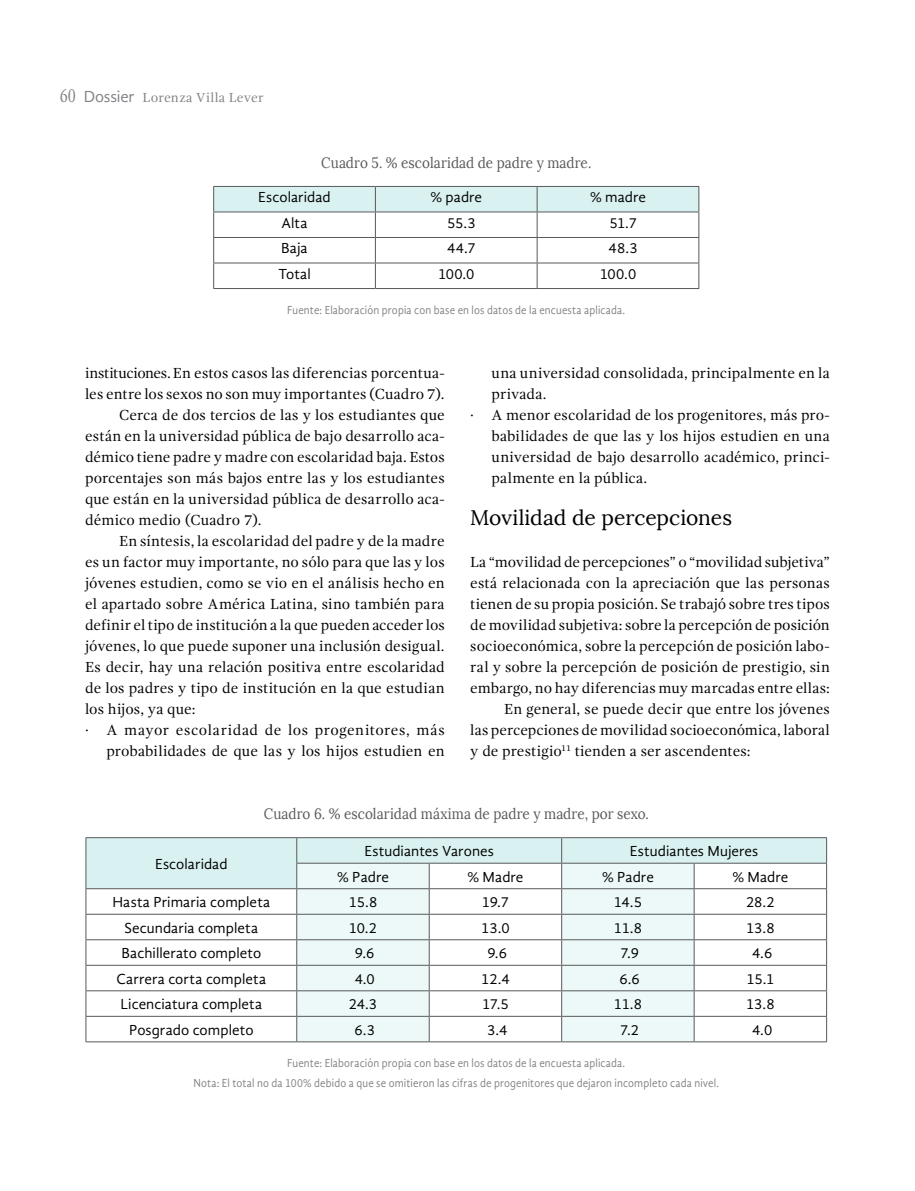
<style>
.page{position:relative;width:915px;height:1191px;background:#fff}
.page>*{position:absolute;margin:0;border:0;box-sizing:border-box;transform-origin:0 0}
.t1{font:21px "Lora";letter-spacing:-.005em;color:#000}
.t2{font:16.5px "Gandhi Sans";letter-spacing:-.01em;color:#808285}
.t3{font:15px "Gandhi Serif";letter-spacing:.005em;color:#000}
.t4{font:15px "Gandhi Sans";letter-spacing:.005em;color:#000}
.t5{font:15px "Lora";letter-spacing:.01em;color:#58595b;scale:.9 1}
.t6{font:15px "Gandhi Serif";letter-spacing:.03em;color:#000}
.t7{font:13.5px "Gandhi Serif";letter-spacing:.015em;color:#808285}
.t8{font:12px/19.2px "Gandhi Sans";letter-spacing:.015em;color:#808285;text-align:center;scale:.9 1}
.s1{font-family:"Gandhi Serif";font-size:19.5px}
</style>
<div class="page">
<svg style="left:85px;top:837px;width:742px;height:204px"></svg>
<hr style="left:85px;top:1041px;width:211px;height:1px;background:#58595b">
<hr style="left:296px;top:1041px;width:133px;height:1px;background:#58595b">
<hr style="left:429px;top:1041px;width:132px;height:1px;background:#58595b">
<hr style="left:561px;top:1041px;width:133px;height:1px;background:#58595b">
<hr style="left:694px;top:1041px;width:132px;height:1px;background:#58595b">
<svg style="left:213px;top:186px;width:486px;height:102px"></svg>
<hr style="left:213px;top:288px;width:162px;height:1px;background:#58595b">
<hr style="left:375px;top:288px;width:162px;height:1px;background:#58595b">
<hr style="left:537px;top:288px;width:162px;height:1px;background:#58595b">
<p class="t2" style="left:60px;top:87px;width:76px"><span class="s1">60</span> Dossier</p>
<p class="t7" style="left:142px;top:90px;width:123px">Lorenza Villa Lever</p>
<p class="t5" style="left:321px;top:154px;width:301px">Cuadro 5. % escolaridad de padre y madre.</p>
<p class="t4" style="left:258px;top:189px;width:74px">Escolaridad</p>
<p class="t4" style="left:430px;top:189px;width:53px">% padre</p>
<p class="t4" style="left:589px;top:189px;width:57px">% madre</p>
<p class="t4" style="left:281px;top:214px;width:28px">Alta</p>
<p class="t4" style="left:447px;top:214px;width:30px">55.3</p>
<p class="t4" style="left:609px;top:214px;width:29px">51.7</p>
<p class="t4" style="left:281px;top:240px;width:28px">Baja</p>
<p class="t4" style="left:447px;top:240px;width:30px">44.7</p>
<p class="t4" style="left:608px;top:240px;width:31px">48.3</p>
<p class="t4" style="left:278px;top:265px;width:34px">Total</p>
<p class="t4" style="left:438px;top:265px;width:38px">100.0</p>
<p class="t4" style="left:599px;top:265px;width:38px">100.0</p>
<p class="t8" style="left:287px;top:300px;width:377px">Fuente: Elaboración propia con base en los datos de la encuesta aplicada.</p>
<p class="t3" style="left:85px;top:365px;width:361px">instituciones. En estos casos las diferencias porcentua-</p>
<p class="t3" style="left:85px;top:386px;width:361px">les entre los sexos no son muy importantes (Cuadro 7).</p>
<p class="t3" style="left:119px;top:407px;width:327px">Cerca de dos tercios de las y los estudiantes que</p>
<p class="t3" style="left:85px;top:428px;width:361px">están en la universidad pública de bajo desarrollo aca-</p>
<p class="t3" style="left:85px;top:449px;width:361px">démico tiene padre y madre con escolaridad baja. Estos</p>
<p class="t3" style="left:85px;top:470px;width:361px">porcentajes son más bajos entre las y los estudiantes</p>
<p class="t3" style="left:85px;top:491px;width:361px">que están en la universidad pública de desarrollo aca-</p>
<p class="t3" style="left:85px;top:512px;width:178px">démico medio (Cuadro 7).</p>
<p class="t3" style="left:119px;top:533px;width:327px">En síntesis, la escolaridad del padre y de la madre</p>
<p class="t3" style="left:85px;top:554px;width:361px">es un factor muy importante, no sólo para que las y los</p>
<p class="t3" style="left:85px;top:575px;width:361px">jóvenes estudien, como se vio en el análisis hecho en</p>
<p class="t3" style="left:85px;top:596px;width:361px">el apartado sobre América Latina, sino también para</p>
<p class="t3" style="left:85px;top:617px;width:361px">definir el tipo de institución a la que pueden acceder los</p>
<p class="t3" style="left:85px;top:638px;width:361px">jóvenes, lo que puede suponer una inclusión desigual.</p>
<p class="t3" style="left:85px;top:659px;width:361px">Es decir, hay una relación positiva entre escolaridad</p>
<p class="t3" style="left:85px;top:680px;width:361px">de los padres y tipo de institución en la que estudian</p>
<p class="t3" style="left:85px;top:701px;width:112px">los hijos, ya que:</p>
<p class="t6" style="left:85px;top:722px;width:361px">· A mayor escolaridad de los progenitores, más</p>
<p class="t3" style="left:106px;top:743px;width:339px">probabilidades de que las y los hijos estudien en</p>
<p class="t3" style="left:491px;top:365px;width:340px">una universidad consolidada, principalmente en la</p>
<p class="t3" style="left:491px;top:386px;width:57px">privada.</p>
<p class="t3" style="left:470px;top:407px;width:361px">· A menor escolaridad de los progenitores, más pro-</p>
<p class="t3" style="left:491px;top:428px;width:340px">babilidades de que las y los hijos estudien en una</p>
<p class="t3" style="left:491px;top:449px;width:340px">universidad de bajo desarrollo académico, princi-</p>
<p class="t3" style="left:491px;top:470px;width:157px">palmente en la pública.</p>
<h1 class="t1" style="left:470px;top:505px;width:263px">Movilidad de percepciones</h1>
<p class="t3" style="left:470px;top:554px;width:361px">La “movilidad de percepciones” o “movilidad subjetiva”</p>
<p class="t3" style="left:470px;top:575px;width:361px">está relacionada con la apreciación que las personas</p>
<p class="t3" style="left:470px;top:596px;width:361px">tienen de su propia posición. Se trabajó sobre tres tipos</p>
<p class="t3" style="left:470px;top:617px;width:361px">de movilidad subjetiva: sobre la percepción de posición</p>
<p class="t3" style="left:470px;top:638px;width:361px">socioeconómica, sobre la percepción de posición labo-</p>
<p class="t3" style="left:470px;top:659px;width:361px">ral y sobre la percepción de posición de prestigio, sin</p>
<p class="t3" style="left:470px;top:680px;width:361px">embargo, no hay diferencias muy marcadas entre ellas:</p>
<p class="t3" style="left:504px;top:701px;width:327px">En general, se puede decir que entre los jóvenes</p>
<p class="t3" style="left:470px;top:722px;width:361px">las percepciones de movilidad socioeconómica, laboral</p>
<p class="t3" style="left:470px;top:743px;width:282px">y de prestigio<sup>11</sup> tienden a ser ascendentes:</p>
<p class="t4" style="left:155px;top:855px;width:74px">Escolaridad</p>
<p class="t5" style="left:264px;top:805px;width:429px">Cuadro 6. % escolaridad máxima de padre y madre, por sexo.</p>
<p class="t4" style="left:364px;top:842px;width:131px">Estudiantes Varones</p>
<p class="t4" style="left:629px;top:842px;width:130px">Estudiantes Mujeres</p>
<p class="t4" style="left:337px;top:868px;width:53px">% Padre</p>
<p class="t4" style="left:467px;top:868px;width:57px">% Madre</p>
<p class="t4" style="left:601px;top:868px;width:53px">% Padre</p>
<p class="t4" style="left:732px;top:868px;width:57px">% Madre</p>
<p class="t4" style="left:112px;top:893px;width:159px">Hasta Primaria completa</p>
<p class="t4" style="left:348px;top:893px;width:30px">15.8</p>
<p class="t4" style="left:481px;top:893px;width:29px">19.7</p>
<p class="t4" style="left:613px;top:893px;width:30px">14.5</p>
<p class="t4" style="left:745px;top:893px;width:30px">28.2</p>
<p class="t4" style="left:124px;top:919px;width:135px">Secundaria completa</p>
<p class="t4" style="left:349px;top:919px;width:30px">10.2</p>
<p class="t4" style="left:481px;top:919px;width:30px">13.0</p>
<p class="t4" style="left:613px;top:919px;width:30px">11.8</p>
<p class="t4" style="left:745px;top:919px;width:30px">13.8</p>
<p class="t4" style="left:121px;top:944px;width:141px">Bachillerato completo</p>
<p class="t4" style="left:355px;top:944px;width:21px">9.6</p>
<p class="t4" style="left:487px;top:944px;width:21px">9.6</p>
<p class="t4" style="left:620px;top:944px;width:20px">7.9</p>
<p class="t4" style="left:751px;top:944px;width:22px">4.6</p>
<p class="t4" style="left:116px;top:970px;width:151px">Carrera corta completa</p>
<p class="t4" style="left:354px;top:970px;width:22px">4.0</p>
<p class="t4" style="left:481px;top:970px;width:30px">12.4</p>
<p class="t4" style="left:619px;top:970px;width:22px">6.6</p>
<p class="t4" style="left:746px;top:970px;width:30px">15.1</p>
<p class="t4" style="left:120px;top:995px;width:143px">Licenciatura completa</p>
<p class="t4" style="left:349px;top:995px;width:30px">24.3</p>
<p class="t4" style="left:482px;top:995px;width:28px">17.5</p>
<p class="t4" style="left:613px;top:995px;width:30px">11.8</p>
<p class="t4" style="left:745px;top:995px;width:30px">13.8</p>
<p class="t4" style="left:129px;top:1021px;width:126px">Posgrado completo</p>
<p class="t4" style="left:354px;top:1021px;width:22px">6.3</p>
<p class="t4" style="left:487px;top:1021px;width:22px">3.4</p>
<p class="t4" style="left:620px;top:1021px;width:20px">7.2</p>
<p class="t4" style="left:751px;top:1021px;width:22px">4.0</p>
<p class="t8" style="left:193px;top:1053px;width:585px">Fuente: Elaboración propia con base en los datos de la encuesta aplicada.<br>Nota: El total no da 100% debido a que se omitieron las cifras de progenitores que dejaron incompleto cada nivel.</p>
</div>
